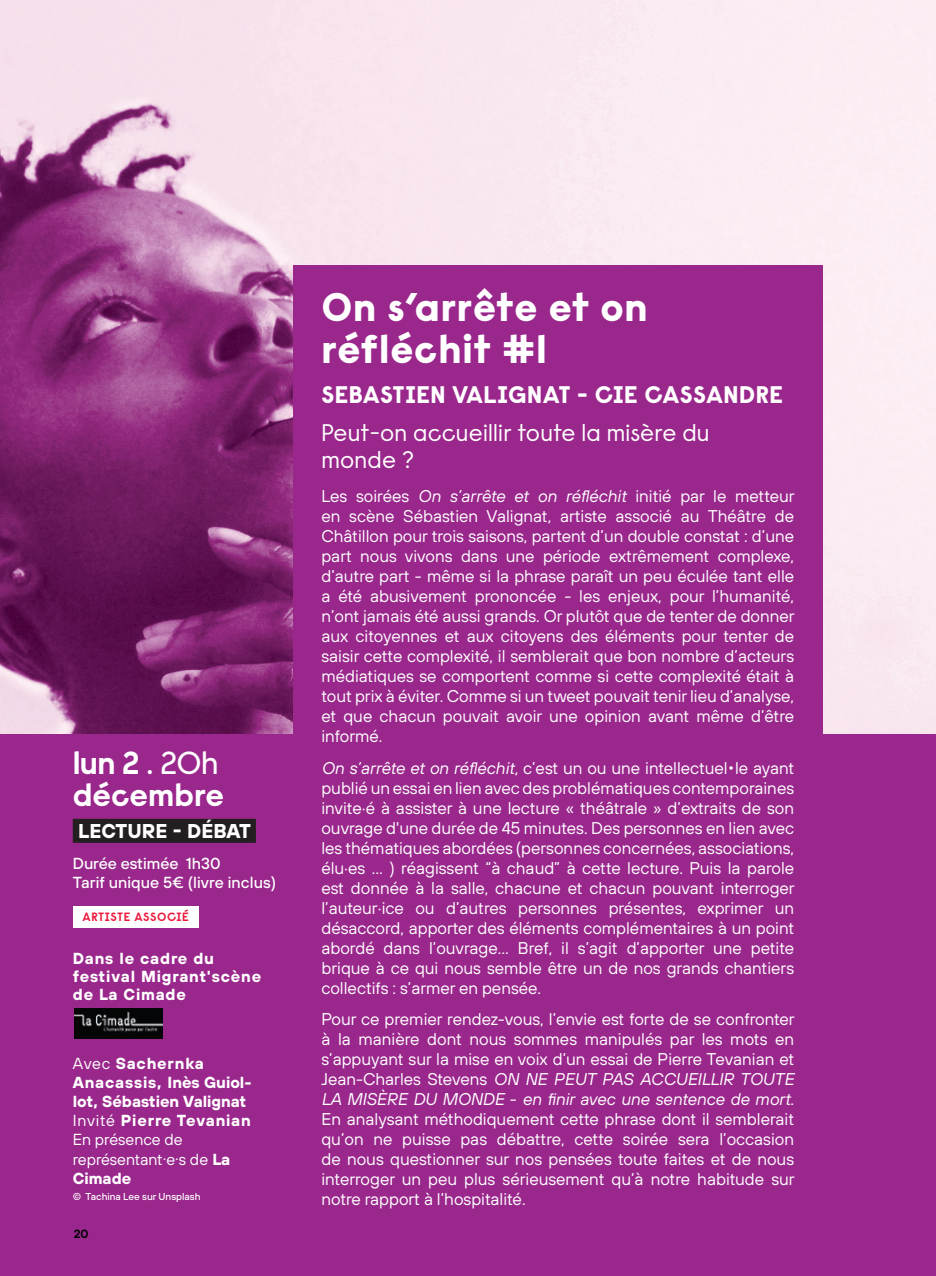
<style>
.page{position:relative;width:936px;height:1276px;background:#fff}
.page>*{position:absolute;margin:0;border:0;box-sizing:border-box;transform-origin:0 0}
.t1{font:800 40px/42px "Raisonne";letter-spacing:.02em;color:#fff}
.t2{font:700 32px/32px "Raisonne";color:#fff}
.t3{font:24px/27px "Raisonne";letter-spacing:.01em;color:#fff}
.t4{font:800 24px "Raisonne";letter-spacing:.02em;color:#fff}
.t5{font:700 20px "TT Hoves";color:#fff}
.t6{font:17px/20px "TT Hoves";color:#fff;text-align:justify}
.t7{font:700 16px/19.2px "TT Hoves";color:#fff}
.t8{font:700 16px/18px "TT Hoves";letter-spacing:.05em;color:#fff}
.t9{font:500 16px/19.2px "TT Hoves";letter-spacing:.005em;color:#fff}
.t10{font:700 12px "Raisonne";letter-spacing:.045em;color:#ed1a3e}
.t11{font:600 12px "TT Hoves";color:#000001}
.t12{font:500 10px "TT Hoves";color:#fff}
.s1{font-weight:400}
.s2{font-style:italic}
</style>
<div class="page">
<img style="left:0;top:0;width:935px;height:734px">
<div style="left:0;top:734px;width:935px;height:542px;background:#9a278d"></div>
<div style="left:73px;top:819px;width:183px;height:24px;background:#231f20"></div>
<div style="left:73px;top:907px;width:126px;height:21px;background:#fff"></div>
<div style="left:293px;top:265px;width:529px;height:960px;background:#9a278c"></div>
<hr style="left:935px;top:0;width:1px;height:862px;background:#f1ece2">
<hr style="left:935px;top:800px;width:1px;height:476px;background:#f0597c">
<img style="left:74px;top:1008px;width:89px;height:30px">
<h2 class="t2" style="left:73px;top:746px;width:153px">lun 2 <span class="s1">. 20h </span>décembre</h2>
<p class="t5" style="left:78px;top:817px;width:174px">LECTURE - DÉBAT</p>
<p class="t9" style="left:73px;top:853px;width:205px">Durée estimée 1h30<br>Tarif unique 5€ (livre inclus)</p>
<p class="t10" style="left:83px;top:909px;width:108px">ARTISTE ASSOCIÉ</p>
<p class="t8" style="left:73px;top:948px;width:190px">Dans le cadre du festival Migrant'scène de La Cimade</p>
<p class="t7" style="left:73px;top:1052px;width:180px"><span class="s1">Avec</span> Sachernka<br>Anacassis, Inès Guiol&shy;lot, Sébastien Valignat<br><span class="s1">Invité</span> Pierre Tevanian<br><span class="s1">En présence de représentant·e·s de</span> La<br>Cimade</p>
<p class="t12" style="left:73px;top:1190px;width:129px">© Tachina Lee sur Unsplash</p>
<p class="t11" style="left:74px;top:1225px;width:16px">20</p>
<h1 class="t1" style="left:321px;top:285px;width:327px">On s’arrête et on réfléchit #1</h1>
<h3 class="t4" style="left:321px;top:378px;width:463px">SEBASTIEN VALIGNAT - CIE CASSANDRE</h3>
<h3 class="t3" style="left:321px;top:419px;width:389px">Peut-on accueillir toute la misère du monde ?</h3>
<p class="t6" style="left:321px;top:486px;width:474px">Les soirées <span class="s2">On s’arrête et on réfléchit</span> initié par le metteur en scène Sébastien Valignat, artiste associé au Théâtre de Châtillon pour trois saisons, partent d’un double constat : d’une part nous vivons dans une période extrêmement complexe, d’autre part - même si la phrase paraît un peu éculée tant elle a été abusivement prononcée - les enjeux, pour l’humanité, n’ont jamais été aussi grands. Or plutôt que de tenter de donner aux citoyennes et aux citoyens des éléments pour tenter de saisir cette complexité, il semblerait que bon nombre d’acteurs médiatiques se comportent comme si cette complexité était à tout prix à éviter. Comme si un tweet pouvait tenir lieu d’analyse, et que chacun pouvait avoir une opinion avant même d’être informé.</p>
<p class="t6" style="left:321px;top:757px;width:474px"><span class="s2">On s’arrête et on réfléchit,</span> c’est un ou une intellectuel•le ayant publié un essai en lien avec des problématiques contemporaines invite·é à assister à une lecture « théâtrale » d’extraits de son ouvrage d'une durée de 45 minutes. Des personnes en lien avec les thématiques abordées (personnes concernées, associations, élu·es … ) réagissent “à chaud” à cette lecture. Puis la parole est donnée à la salle, chacune et chacun pouvant interroger l’auteur·ice ou d’autres personnes présentes, exprimer un désaccord, apporter des éléments complémentaires à un point abordé dans l’ouvrage… Bref, il s’agit d’apporter une petite brique à ce qui nous semble être un de nos grands chantiers collectifs : s’armer en pensée.</p>
<p class="t6" style="left:321px;top:1008px;width:474px">Pour ce premier rendez-vous, l’envie est forte de se confronter à la manière dont nous sommes manipulés par les mots en s’appuyant sur la mise en voix d’un essai de Pierre Tevanian et Jean-Charles Stevens <span class="s2">ON NE PEUT PAS ACCUEILLIR TOUTE LA MISÈRE DU MONDE</span> - <span class="s2">en finir avec une sentence de mort</span>.<br>En analysant méthodiquement cette phrase dont il semblerait qu’on ne puisse pas débattre, cette soirée sera l’occasion de nous questionner sur nos pensées toute faites et de nous interroger un peu plus sérieusement qu’à notre habitude sur notre rapport à l’hospitalité.</p>
</div>
